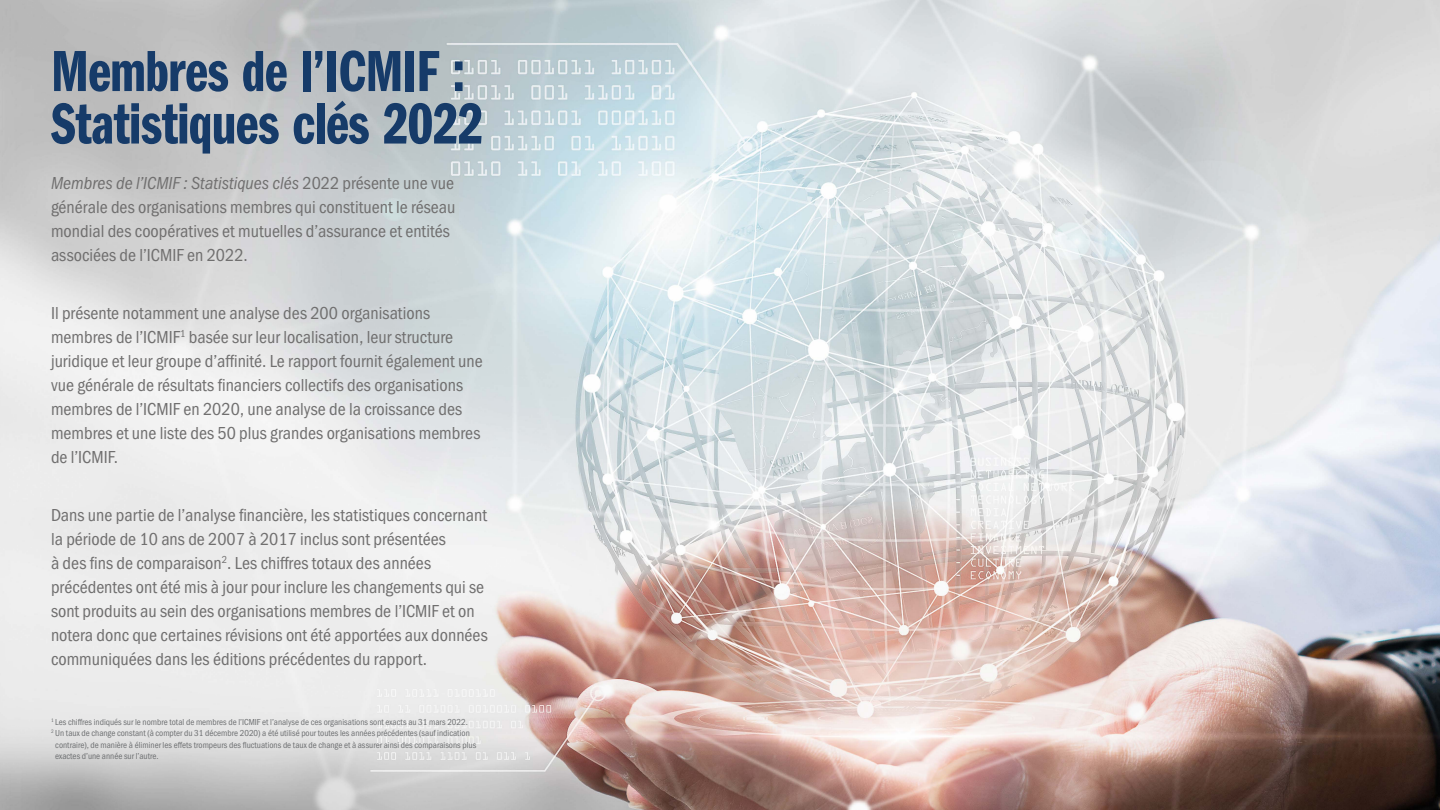
<style>
.page{position:relative;width:1440px;height:810px;background:#fff}
.page>*{position:absolute;margin:0;border:0;box-sizing:border-box;transform-origin:0 0}
.t1{font:60px/52.5px "Franklin Gothic URW Com Dem";letter-spacing:-.01em;color:#163b69}
.t2{font:18px/24px "Franklin Gothic URW Con Boo";color:#706f6f}
.t3{font:18px "Franklin Gothic URW Con Boo Ita";color:#706f6f}
.t4{font:9px "Franklin Gothic URW Con Boo";color:#6d6f71}
.s1{font-family:"Franklin Gothic URW Con Boo"}
</style>
<div class="page">
<img style="left:0;top:0;width:1440px;height:810px">
<h1 class="t1" style="left:51px;top:41px;width:434px">Membres de l’ICMIF :<br>Statistiques clés 2022</h1>
<p class="t3" style="left:51px;top:173px;width:405px">Membres de l’ICMIF : Statistiques clés <span class="s1">2022 présente une vue</span></p>
<p class="t2" style="left:51px;top:195px;width:406px">générale des organisations membres qui constituent le réseau mondial des coopératives et mutuelles d’assurance et entités associées de l’ICMIF en 2022.</p>
<p class="t2" style="left:51px;top:301px;width:433px">Il présente notamment une analyse des 200 organisations membres de l’ICMIF<sup>1</sup> basée sur leur localisation, leur structure juridique et leur groupe d’affinité. Le rapport fournit également une vue générale de résultats financiers collectifs des organisations membres de l’ICMIF en 2020, une analyse de la croissance des membres et une liste des 50 plus grandes organisations membres de l’ICMIF.</p>
<p class="t2" style="left:51px;top:503px;width:438px">Dans une partie de l’analyse financière, les statistiques concernant la période de 10 ans de 2007 à 2017 inclus sont présentées<br>à des fins de comparaison<sup>2</sup>. Les chiffres totaux des années précédentes ont été mis à jour pour inclure les changements qui se sont produits au sein des organisations membres de l’ICMIF et on notera donc que certaines révisions ont été apportées aux données communiquées dans les éditions précédentes du rapport.</p>
<p class="t4" style="left:51px;top:717px;width:418px"><sup>1</sup> Les chiffres indiqués sur le nombre total de membres de l’ICMIF et l’analyse de ces organisations sont exacts au 31 mars 2022.</p>
<p class="t4" style="left:51px;top:728px;width:420px"><sup>2</sup> Un taux de change constant (à compter du 31 décembre 2020) a été utilisé pour toutes les années précédentes (sauf indication</p>
<p class="t4" style="left:55px;top:739px;width:422px">contraire), de manière à éliminer les effets trompeurs des fluctuations de taux de change et à assurer ainsi des comparaisons plus</p>
<p class="t4" style="left:55px;top:750px;width:105px">exactes d’une année sur l’autre.</p>
</div>
